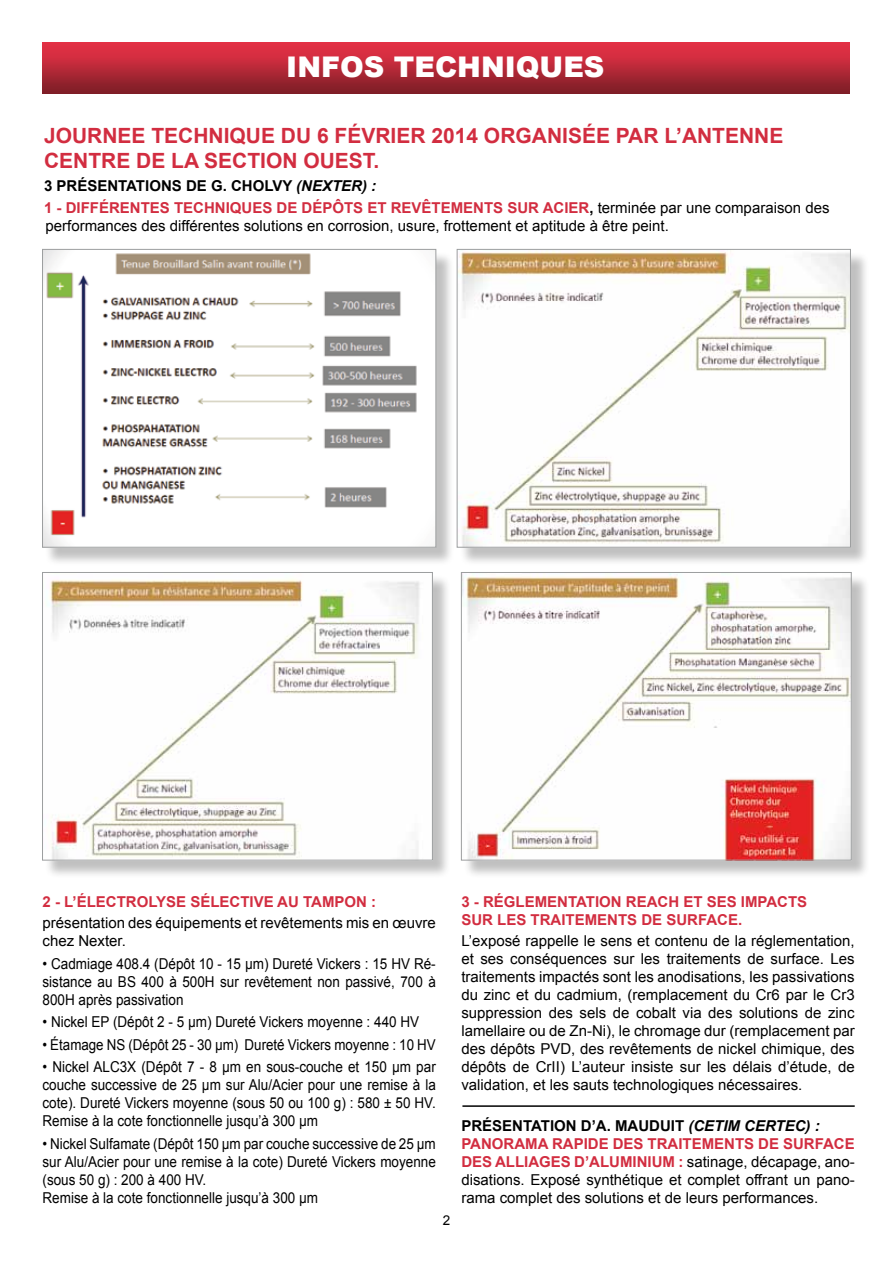
<style>
.page{position:relative;width:893px;height:1263px;background:#fff}
.page>*{position:absolute;margin:0;border:0;box-sizing:border-box;transform-origin:0 0}
.t1{font:900 28.5px "Arial";color:#fff}
.t2{font:700 21px/25.2px "Arial";color:#d22d40}
.t3{font:15px/18px "Arial";color:#000}
.t4{font:15px/18px "Arial";color:#000;text-align:justify;scale:.9 1}
.t5{font:700 15px/22.5px "Arial";color:#d22d40}
.t6{font:15px "Arial";color:#000;scale:.89 1}
.t7{font:13.5px "Arial";color:#000}
.s1{color:#000}
.s2{font-style:italic;color:#000}
.s3{font-weight:400;color:#000}
.s4{font-weight:700}
.s5{font-weight:700;font-style:italic}
.s6{font-weight:700;color:#d22d40}
</style>
<div class="page">
<div style="left:44px;top:251px;width:411px;height:315px;background:#000;opacity:.25"></div>
<img style="left:44px;top:251px;width:390px;height:295px">
<div style="left:42px;top:249px;width:394px;height:299px;border:1px solid #9c9e9f"></div>
<div style="left:459px;top:251px;width:410px;height:315px;background:#000;opacity:.25"></div>
<img style="left:459px;top:251px;width:390px;height:295px">
<div style="left:457px;top:249px;width:394px;height:299px;border:1px solid #9c9e9f"></div>
<div style="left:44px;top:574px;width:408px;height:305px;background:#000;opacity:.25"></div>
<img style="left:44px;top:574px;width:387px;height:284px">
<div style="left:42px;top:572px;width:391px;height:288px;border:1px solid #9c9e9f"></div>
<div style="left:463px;top:574px;width:407px;height:305px;background:#000;opacity:.25"></div>
<img style="left:463px;top:574px;width:387px;height:284px">
<div style="left:461px;top:572px;width:391px;height:288px;border:1px solid #9c9e9f"></div>
<div style="left:43px;top:43px;width:806px;height:51px;background:linear-gradient(to bottom,#ee3248,#7d1e26)"></div>
<hr style="left:462px;top:1105px;width:393px;height:2px;background:#000">
<h1 class="t1" style="left:286px;top:51px;width:320px">INFOS TECHNIQUES</h1>
<h2 class="t2" style="left:44px;top:124px;width:741px">JOURNEE TECHNIQUE DU 6 FÉVRIER 2014 ORGANISÉE PAR L’ANTENNE<br>CENTRE DE LA SECTION OUEST.</h2>
<p class="t5" style="left:44px;top:175px;width:787px"><span class="s1">3 PRÉSENTATIONS DE G. CHOLVY</span> <span class="s2">(NEXTER) :<br></span>1 - DIFFÉRENTES TECHNIQUES DE DÉPÔTS ET REVÊTEMENTS SUR ACIER<span class="s1">,</span> <span class="s3">terminée par une comparaison des</span></p>
<p class="t3" style="left:46px;top:217px;width:625px">performances des différentes solutions en corrosion, usure, frottement et aptitude à être peint.</p>
<p class="t5" style="left:43px;top:891px;width:335px">2 - L’ÉLECTROLYSE SÉLECTIVE AU TAMPON :</p>
<p class="t3" style="left:43px;top:914px;width:395px">présentation des équipements et revêtements mis en œuvre chez Nexter.</p>
<p class="t4" style="left:43px;top:955px;width:439px">• Cadmiage 408.4 (Dépôt 10 - 15 µm) Dureté Vickers : 15 HV Ré&shy;sistance au BS 400 à 500H sur revêtement non passivé, 700 à 800H après passivation</p>
<p class="t4" style="left:43px;top:1013px;width:420px">• Nickel EP (Dépôt 2 - 5 µm) Dureté Vickers moyenne : 440 HV</p>
<p class="t6" style="left:43px;top:1035px;width:443px">• Étamage NS (Dépôt 25 - 30 µm) Dureté Vickers moyenne : 10 HV</p>
<p class="t4" style="left:43px;top:1058px;width:438px">• Nickel ALC3X (Dépôt 7 - 8 µm en sous-couche et 150 µm par couche successive de 25 µm sur Alu/Acier pour une remise à la cote). Dureté Vickers moyenne (sous 50 ou 100 g) : 580 ± 50 HV.<br>Remise à la cote fonctionnelle jusqu’à 300 µm</p>
<p class="t4" style="left:43px;top:1135px;width:439px;text-align:left">• Nickel Sulfamate (Dépôt 150 µm par couche successive de 25 µm sur Alu/Acier pour une remise à la cote) Dureté Vickers moyenne (sous 50 g) : 200 à 400 HV.<br>Remise à la cote fonctionnelle jusqu’à 300 µm</p>
<p class="t7" style="left:443px;top:1211px;width:9px">2</p>
<p class="t5" style="left:461px;top:894px;width:347px;line-height:18px">3 - RÉGLEMENTATION REACH ET SES IMPACTS<br>SUR LES TRAITEMENTS DE SURFACE.</p>
<p class="t3" style="left:461px;top:932px;width:395px;text-align:justify">L’exposé rappelle le sens et contenu de la réglementation, et ses conséquences sur les traitements de surface. Les traitements impactés sont les anodisations, les passivations du zinc et du cadmium, (remplacement du Cr6 par le Cr3 suppression des sels de cobalt via des solutions de zinc lamellaire ou de Zn-Ni), le chromage dur (remplacement par des dépôts PVD, des revêtements de nickel chimique, des dépôts de CrII) L’auteur insiste sur les délais d’étude, de validation, et les sauts technologiques nécessaires.</p>
<p class="t3" style="left:461px;top:1117px;width:395px"><span class="s4">PRÉSENTATION D’A. MAUDUIT</span> <span class="s5">(CETIM CERTEC) :<br></span><span class="s6">PANORAMA RAPIDE DES TRAITEMENTS DE SURFACE DES ALLIAGES D’ALUMINIUM :</span> satinage, décapage, ano&shy;disations. Exposé synthétique et complet offrant un pano&shy;rama complet des solutions et de leurs performances.</p>
</div>
